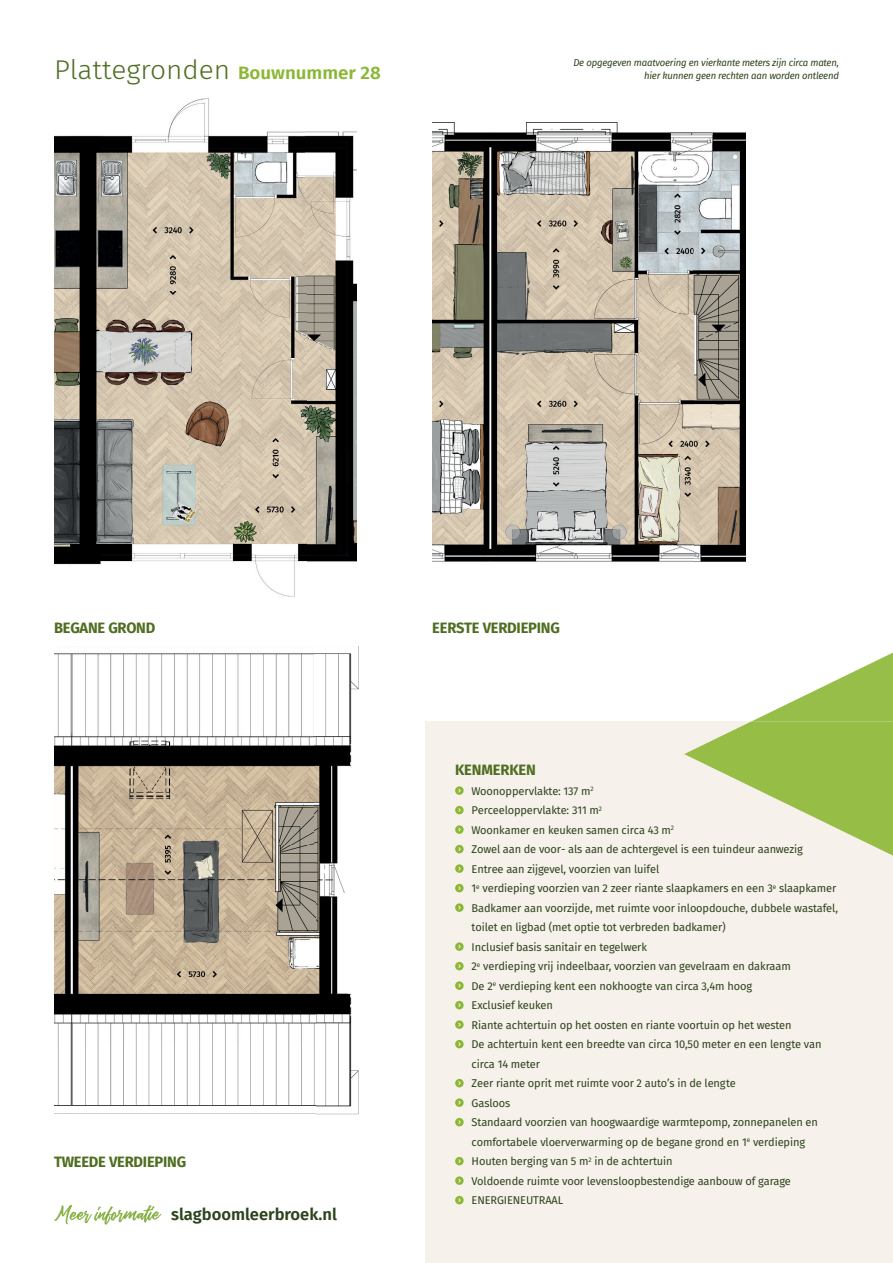
<style>
.page{position:relative;width:893px;height:1263px;background:#fff}
.page>*{position:absolute;margin:0;border:0;box-sizing:border-box;transform-origin:0 0}
.t1{font:300 27px "Fira Sans";color:#4f6e21;scale:1.04 1}
.t2{font:600 16.5px "Fira Sans";color:#2d431c}
.t3{font:700 15px "Fira Sans";letter-spacing:-.015em;color:#4f6e21}
.t4{font:11.25px/19.5px "Fira Sans";letter-spacing:-.01em;color:#2d431c}
.t5{font:italic 9.75px/13.5px "Fira Sans";letter-spacing:-.02em;color:#2d431c;text-align:right}
.s1{font-weight:600;font-size:18px;color:#8ab836}
</style>
<div class="page">
<svg style="left:54px;top:1205px;width:107px;height:20px"></svg>
<div style="left:425px;top:721px;width:468px;height:542px;background:#f6f1eb"></div>
<svg style="left:455px;top:786px;width:9px;height:9px"></svg>
<svg style="left:455px;top:806px;width:9px;height:8px"></svg>
<svg style="left:455px;top:825px;width:9px;height:9px"></svg>
<svg style="left:455px;top:845px;width:9px;height:8px"></svg>
<svg style="left:455px;top:864px;width:9px;height:9px"></svg>
<svg style="left:455px;top:884px;width:9px;height:8px"></svg>
<svg style="left:455px;top:903px;width:9px;height:9px"></svg>
<svg style="left:455px;top:942px;width:9px;height:9px"></svg>
<svg style="left:455px;top:962px;width:9px;height:8px"></svg>
<svg style="left:455px;top:981px;width:9px;height:9px"></svg>
<svg style="left:455px;top:1001px;width:9px;height:8px"></svg>
<svg style="left:455px;top:1020px;width:9px;height:9px"></svg>
<svg style="left:455px;top:1040px;width:9px;height:8px"></svg>
<svg style="left:455px;top:1079px;width:9px;height:8px"></svg>
<svg style="left:455px;top:1098px;width:9px;height:9px"></svg>
<svg style="left:455px;top:1118px;width:9px;height:8px"></svg>
<svg style="left:455px;top:1157px;width:9px;height:8px"></svg>
<svg style="left:455px;top:1176px;width:9px;height:9px"></svg>
<svg style="left:455px;top:1196px;width:9px;height:8px"></svg>
<svg style="left:684px;top:653px;width:209px;height:202px"></svg>
<img style="left:54px;top:98px;width:303px;height:499px">
<img style="left:432px;top:122px;width:314px;height:440px">
<img style="left:54px;top:646px;width:305px;height:469px">
<h1 class="t1" style="left:54px;top:51px;width:316px">Plattegronden <span class="s1">Bouwnummer 28</span></h1>
<p class="t5" style="left:573px;top:55px;width:267px">De opgegeven maatvoering en vierkante meters zijn circa maten, hier kunnen geen rechten aan worden ontleend</p>
<h3 class="t3" style="left:54px;top:617px;width:103px">BEGANE GROND</h3>
<h3 class="t3" style="left:432px;top:617px;width:129px">EERSTE VERDIEPING</h3>
<h3 class="t3" style="left:54px;top:1151px;width:134px">TWEEDE VERDIEPING</h3>
<h2 class="t2" style="left:171px;top:1201px;width:167px">slagboomleerbroek.nl</h2>
<h3 class="t3" style="left:455px;top:760px;width:82px">KENMERKEN</h3>
<p class="t4" style="left:472px;top:782px;width:368px">Woonoppervlakte: 137 m<sup>2<br></sup>Perceeloppervlakte: 311 m<sup>2<br></sup>Woonkamer en keuken samen circa 43 m<sup>2<br></sup>Zowel aan de voor- als aan de achtergevel is een tuindeur aanwezig<br>Entree aan zijgevel, voorzien van luifel<br>1<sup>e</sup> verdieping voorzien van 2 zeer riante slaapkamers en een 3<sup>e</sup> slaapkamer Badkamer aan voorzijde, met ruimte voor inloopdouche, dubbele wastafel, toilet en ligbad (met optie tot verbreden badkamer)<br>Inclusief basis sanitair en tegelwerk<br>2<sup>e</sup> verdieping vrij indeelbaar, voorzien van gevelraam en dakraam<br>De 2<sup>e</sup> verdieping kent een nokhoogte van circa 3,4m hoog<br>Exclusief keuken<br>Riante achtertuin op het oosten en riante voortuin op het westen<br>De achtertuin kent een breedte van circa 10,50 meter en een lengte van circa 14 meter<br>Zeer riante oprit met ruimte voor 2 auto’s in de lengte<br>Gasloos<br>Standaard voorzien van hoogwaardige warmtepomp, zonnepanelen en comfortabele vloerverwarming op de begane grond en 1<sup>e</sup> verdieping Houten berging van 5 m<sup>2</sup> in de achtertuin<br>Voldoende ruimte voor levensloopbestendige aanbouw of garage ENERGIENEUTRAAL</p>
</div>
